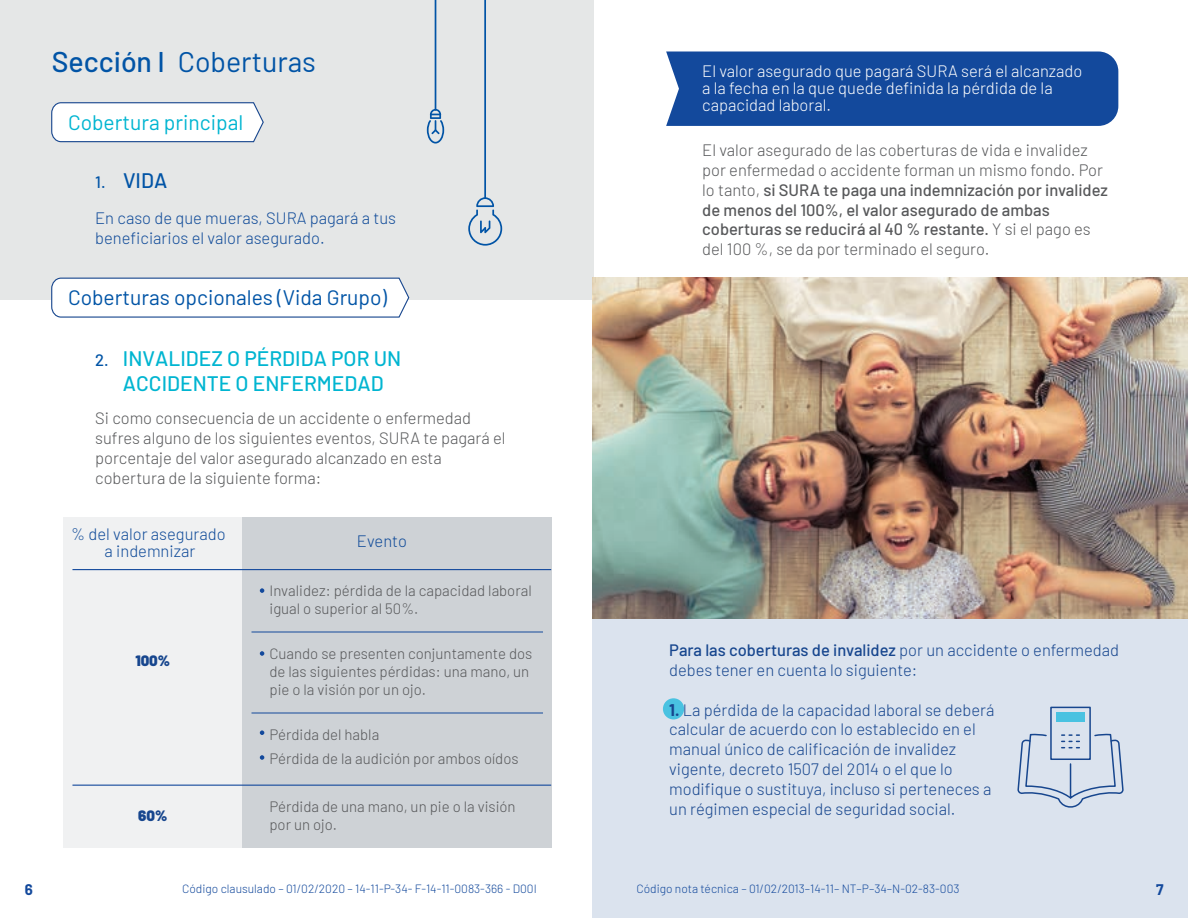
<style>
.page{position:relative;width:1188px;height:918px;background:#fff}
.page>*{position:absolute;margin:0;border:0;box-sizing:border-box;transform-origin:0 0}
.t1{font:28.5px "Barlow";color:#0154a6}
.t2{font:500 21px/25.2px "Barlow";color:#00b5d1}
.t3{font:21px "Barlow";color:#0154a6}
.t4{font:21px "Barlow";color:#00b5d1}
.t5{font:500 21px "Barlow";color:#0154a6}
.t6{font:300 16.5px/19.8px "Barlow";color:#57585a}
.t7{font:300 16.5px/19.8px "Barlow";color:#17468e}
.t8{font:300 16.5px/16.8px "Barlow";color:#fff}
.t9{font:300 16.5px/19.8px "Barlow";color:#104b99}
.t10{font:500 16.5px "Barlow";color:#0154a6}
.t11{font:300 15px/18px "Barlow";color:#57585a}
.t12{font:900 15px "Barlow";color:#17468e}
.t13{font:700 15px "Barlow";color:#13499c}
.t14{font:300 12px "Barlow";color:#13499c}
.s1{font-weight:500}
.s2{font-size:16.5px}
.s3{font-weight:700}
</style>
<div class="page">
<div style="left:593px;top:619px;width:595px;height:299px;background:#dbe3ee"></div>
<div style="left:0;top:0;width:594px;height:300px;background:#e5e7e7"></div>
<svg style="left:427px;top:0;width:17px;height:144px"></svg>
<svg style="left:468px;top:0;width:34px;height:246px"></svg>
<div style="left:663px;top:698px;width:21px;height:21px;background:#49c2e1;border-radius:50%"></div>
<svg style="left:51px;top:102px;width:213px;height:41px;background:#eff2f6"></svg>
<svg style="left:51px;top:277px;width:359px;height:41px"></svg>
<div style="left:666px;top:52px;width:452px;height:74px;background:#13499c"></div>
<div style="left:64px;top:517px;width:178px;height:330px;background:#f0f1f2"></div>
<div style="left:242px;top:517px;width:309px;height:330px;background:#ced2d6"></div>
<hr style="left:72px;top:569px;width:479px;height:1px;background:#13499c">
<hr style="left:72px;top:785px;width:479px;height:1px;background:#13499c">
<hr style="left:252px;top:713px;width:291px;height:1px;background:#13499c">
<hr style="left:252px;top:632px;width:291px;height:1px;background:#13499c">
<svg style="left:260px;top:588px;width:4px;height:5px"></svg>
<svg style="left:260px;top:651px;width:4px;height:5px"></svg>
<svg style="left:260px;top:730px;width:4px;height:5px"></svg>
<svg style="left:260px;top:755px;width:4px;height:5px"></svg>
<img style="left:593px;top:277px;width:595px;height:342px">
<div style="left:1050px;top:707px;width:41px;height:53px;border:2px solid #17468e"></div>
<div style="left:1056px;top:713px;width:29px;height:9px;background:#49c2e1"></div>
<svg style="left:1018px;top:733px;width:106px;height:75px"></svg>
<h1 class="t1" style="left:52px;top:41px;width:266px"><span class="s1">Sección I</span> Coberturas</h1>
<p class="t4" style="left:68px;top:107px;width:177px">Cobertura principal</p>
<p class="t5" style="left:95px;top:165px;width:74px"><span class="s2">1.</span> VIDA</p>
<p class="t9" style="left:95px;top:207px;width:302px">En caso de que mueras, SURA pagará a tus beneficiarios el valor asegurado.</p>
<p class="t3" style="left:68px;top:282px;width:321px">Coberturas opcionales (Vida Grupo)</p>
<p class="t10" style="left:95px;top:348px;width:15px">2.</p>
<p class="t2" style="left:123px;top:344px;width:280px">INVALIDEZ O PÉRDIDA POR UN<br>ACCIDENTE O ENFERMEDAD</p>
<p class="t6" style="left:95px;top:407px;width:412px">Si como consecuencia de un accidente o enfermedad sufres alguno de los siguientes eventos, SURA te pagará el porcentaje del valor asegurado alcanzado en esta cobertura de la siguiente forma:</p>
<p class="t9" style="left:71px;top:524px;width:156px;line-height:16.8px;text-align:center">% del valor asegurado a indemnizar</p>
<p class="t12" style="left:135px;top:649px;width:36px">100%</p>
<p class="t12" style="left:138px;top:804px;width:31px">60%</p>
<p class="t9" style="left:357px;top:530px;width:52px">Evento</p>
<p class="t11" style="left:269px;top:580px;width:264px">Invalidez: pérdida de la capacidad laboral igual o superior al 50%.</p>
<p class="t11" style="left:269px;top:643px;width:264px">Cuando se presenten conjuntamente dos de las siguientes pérdidas: una mano, un pie o la visión por un ojo.</p>
<p class="t11" style="left:269px;top:721px;width:251px;line-height:24px">Pérdida del habla<br>Pérdida de la audición por ambos oídos</p>
<p class="t11" style="left:269px;top:796px;width:248px">Pérdida de una mano, un pie o la visión por un ojo.</p>
<p class="t8" style="left:702px;top:61px;width:382px">El valor asegurado que pagará SURA será el alcanzado a la fecha en la que quede definida la pérdida de la capacidad laboral.</p>
<p class="t6" style="left:702px;top:139px;width:407px">El valor asegurado de las coberturas de vida e invalidez por enfermedad o accidente forman un mismo fondo. Por lo tanto, <span class="s1">si SURA te paga una indemnización por invalidez de menos del 100%, el valor asegurado de ambas coberturas se reducirá al 40 % restante.</span> Y si el pago es del 100 %, se da por terminado el seguro.</p>
<p class="t7" style="left:669px;top:639px;width:451px"><span class="s1">Para las coberturas de invalidez</span> por un accidente o enfermedad debes tener en cuenta lo siguiente:</p>
<p class="t7" style="left:669px;top:699px;width:327px"><span class="s3">1.</span> La pérdida de la capacidad laboral se deberá calcular de acuerdo con lo establecido en el manual único de calificación de invalidez vigente, decreto 1507 del 2014 o el que lo modifique o sustituya, incluso si perteneces a un régimen especial de seguridad social.</p>
<p class="t13" style="left:25px;top:879px;width:10px">6</p>
<p class="t14" style="left:182px;top:880px;width:356px">Código clausulado – 01/02/2020 – 14-11-P-34- F-14-11-0083-366 - D00I</p>
<p class="t14" style="left:637px;top:880px;width:325px">Código nota técnica – 01/02/2013–14-11– NT–P–34–N-02-83-003</p>
<p class="t13" style="left:1156px;top:879px;width:9px">7</p>
</div>
